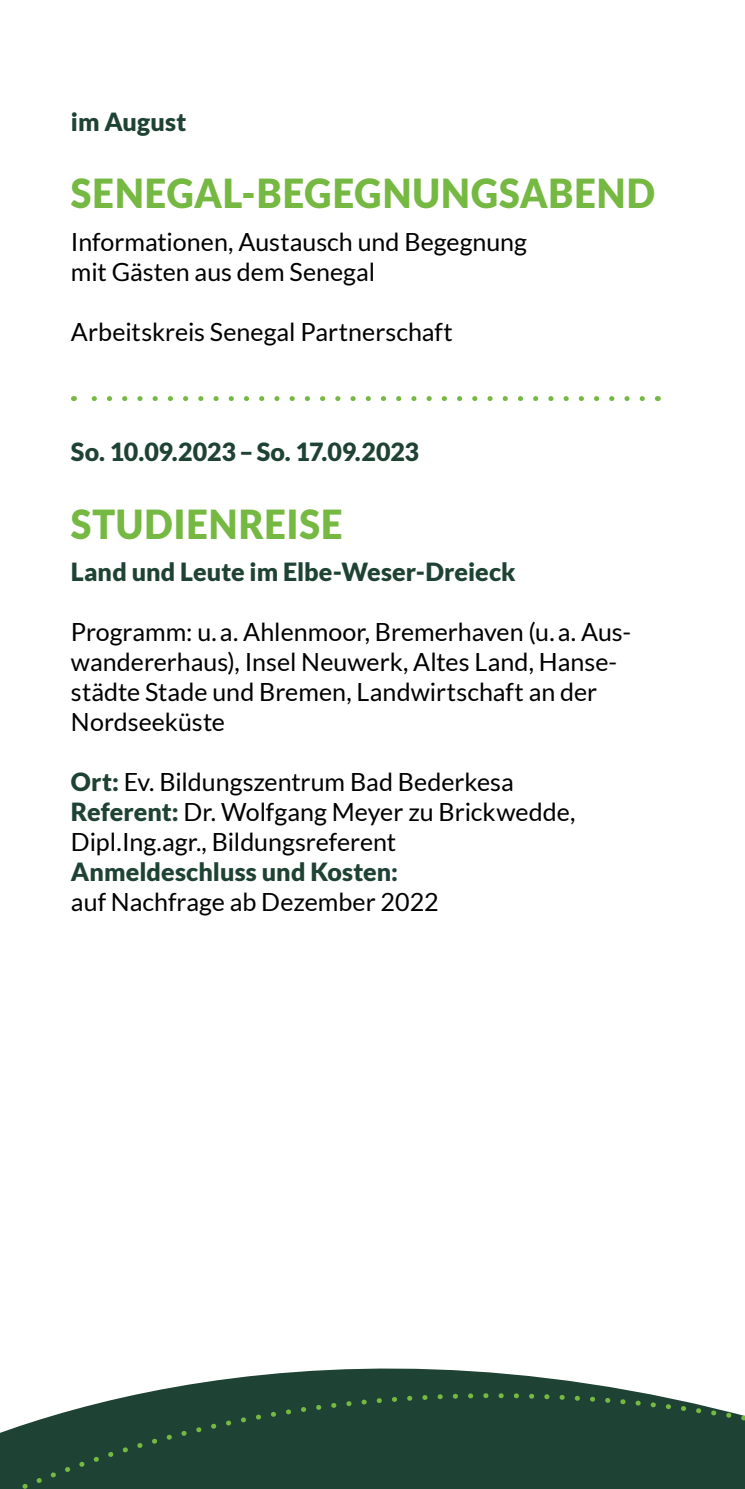
<style>
.page{position:relative;width:745px;height:1489px;background:#fff}
.page>*{position:absolute;margin:0;border:0;box-sizing:border-box;transform-origin:0 0}
.t1{font:900 40px "Lato";letter-spacing:.025em;color:#75b842;scale:.95 1}
.t2{font:25px/30px "Lato";color:#000}
.t3{font:900 25px "Lato";letter-spacing:.005em;color:#1e4234}
.s1{font-weight:900;color:#1e4234}
</style>
<div class="page">
<svg style="left:0;top:1368px;width:744px;height:120px"></svg>
<svg style="left:91px;top:396px;width:551px;height:5px"></svg>
<p class="t3" style="left:71px;top:107px;width:117px">im August</p>
<h1 class="t1" style="left:71px;top:170px;width:615px">SENEGAL-BEGEGNUNGSABEND</h1>
<p class="t2" style="left:71px;top:227px;width:457px">Informationen, Austausch und Begegnung mit Gästen aus dem Senegal</p>
<p class="t2" style="left:71px;top:317px;width:383px">Arbeitskreis Senegal Partnerschaft</p>
<p class="t3" style="left:71px;top:437px;width:349px">So. 10.09.2023–So. 17.09.2023</p>
<h1 class="t1" style="left:71px;top:500px;width:287px">STUDIENREISE</h1>
<p class="t3" style="left:71px;top:557px;width:446px">Land und Leute im Elbe-Weser-Dreieck</p>
<p class="t2" style="left:71px;top:617px;width:561px">Programm: u.a. Ahlenmoor, Bremerhaven (u.a. Aus&shy;wandererhaus), Insel Neuwerk, Altes Land, Hanse&shy;städte Stade und Bremen, Landwirtschaft an der Nordseeküste</p>
<p class="t2" style="left:71px;top:767px;width:505px"><span class="s1">Ort:</span> Ev. Bildungszentrum Bad Bederkesa<br><span class="s1">Referent:</span> Dr. Wolfgang Meyer zu Brickwedde,<br>Dipl.Ing.agr., Bildungsreferent</p>
<p class="t3" style="left:71px;top:857px;width:328px">Anmeldeschluss und Kosten:</p>
<p class="t2" style="left:71px;top:887px;width:369px">auf Nachfrage ab Dezember 2022</p>
</div>
